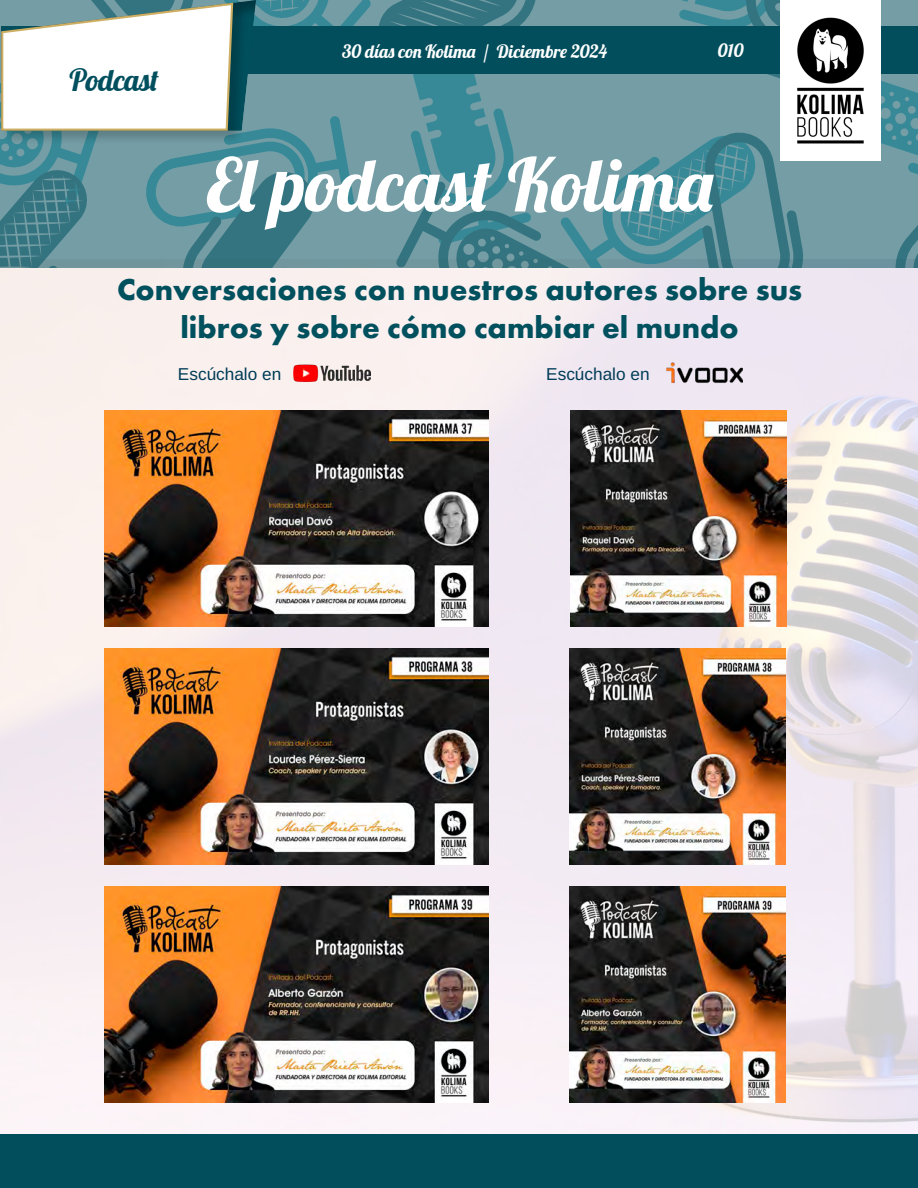
<style>
.page{position:relative;width:918px;height:1188px;background:#fff}
.page>*{position:absolute;margin:0;border:0;box-sizing:border-box;transform-origin:0 0}
.t1{font:73.5px "Lobster";color:#fff}
.t2{font:700 31.5px/37.8px "Futura PT";color:#01505e;text-align:center}
.t3{font:30px "Lobster";letter-spacing:-.02em;color:#004f5e}
.t4{font:18px "Lobster";color:#fff}
.t5{font:17.25px "Arimo";color:#003c57}
</style>
<div class="page">
<img style="left:0;top:268px;width:918px;height:866px">
<svg style="left:0;top:0;width:918px;height:268px;fill:#749da5"></svg>
<div style="left:1px;top:26px;width:917px;height:48px;background:#024e5c"></div>
<div style="left:1px;top:1px;width:248px;height:144px;background:#000;opacity:.2"></div>
<svg style="left:0;top:0;width:256px;height:132px"></svg>
<img style="left:781px;top:0;width:99px;height:160px">
<div style="left:0;top:1134px;width:918px;height:54px;background:#024e5c"></div>
<img style="left:294px;top:361px;width:76px;height:25px">
<img style="left:666px;top:361px;width:77px;height:25px">
<img style="left:104px;top:410px;width:385px;height:217px">
<img style="left:570px;top:410px;width:216px;height:217px">
<img style="left:570px;top:648px;width:216px;height:217px">
<img style="left:570px;top:886px;width:216px;height:217px">
<img style="left:104px;top:648px;width:385px;height:217px">
<img style="left:104px;top:886px;width:385px;height:217px">
<p class="t3" style="left:69px;top:61px;width:91px">Podcast</p>
<p class="t4" style="left:342px;top:40px;width:266px">30 días con Kolima / Diciembre 2024</p>
<p class="t4" style="left:718px;top:39px;width:27px">010</p>
<h1 class="t1" style="left:206px;top:138px;width:510px">El podcast Kolima</h1>
<p class="t2" style="left:117px;top:270px;width:687px">Conversaciones con nuestros autores sobre sus libros y sobre cómo cambiar el mundo</p>
<p class="t5" style="left:178px;top:362px;width:105px">Escúchalo en</p>
<p class="t5" style="left:546px;top:362px;width:105px">Escúchalo en</p>
</div>
